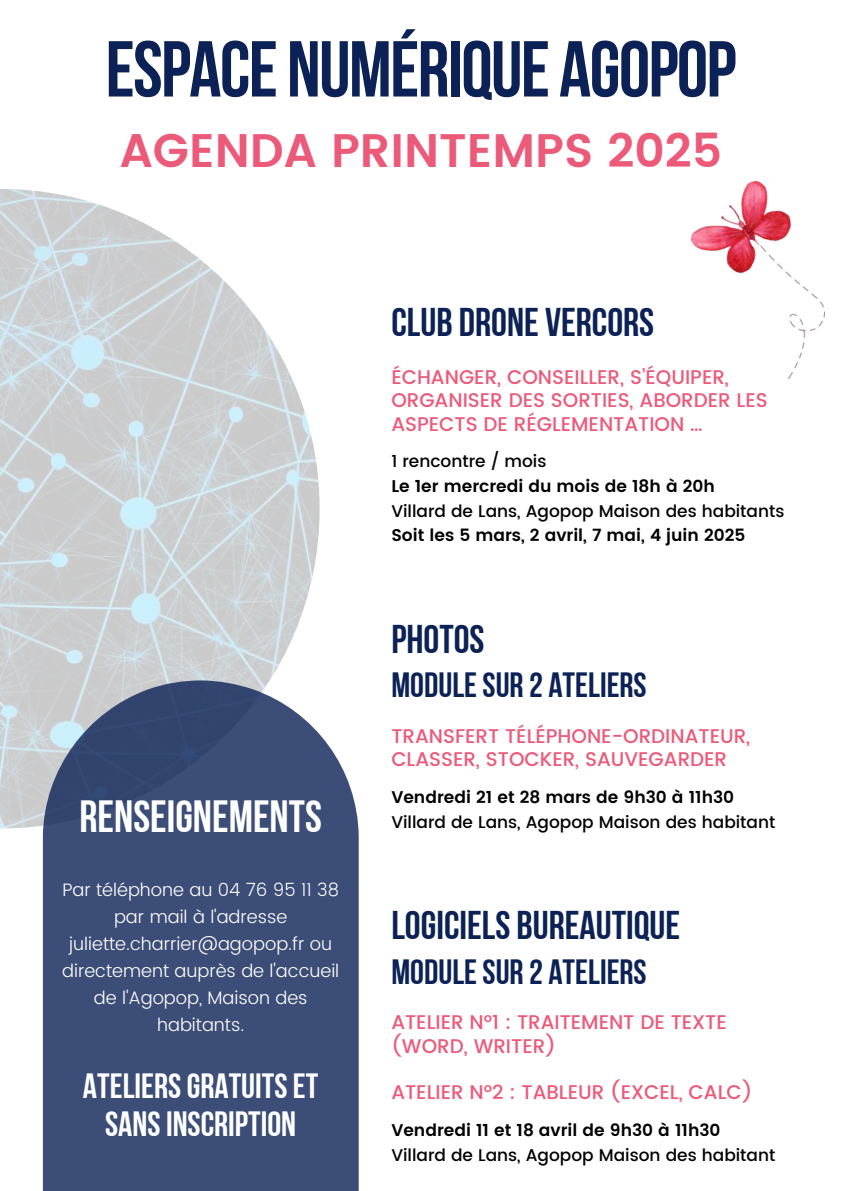
<style>
.page{position:relative;width:842px;height:1191px;background:#fff}
.page>*{position:absolute;margin:0;border:0;box-sizing:border-box;transform-origin:0 0}
.t1{font:79px "Bebas Neue Cyrillic";letter-spacing:-.02em;color:#0c2256}
.t2{font:600 47px "Poppins";color:#ec5a7a}
.t3{font:45px "Bebas Neue Cyrillic";color:#fff}
.t4{font:40px "Bebas Neue Cyrillic";color:#0c2256}
.t5{font:35px "Bebas Neue Cyrillic";color:#0c2256}
.t6{font:35px/38.2px "Bebas Neue Cyrillic";color:#fff;text-align:center}
.t7{font:500 19.8px/23.2px "Poppins";color:#ec5a7a}
.t8{font:300 18px/27px "Poppins";color:#fff;text-align:center}
.t9{font:500 17px "Poppins";color:#000}
.t10{font:600 17px "Poppins";color:#000}
</style>
<div class="page">
<img style="left:0;top:189px;width:320px;height:639px">
<svg style="left:43px;top:680px;width:316px;height:510px;background:#46577d"></svg>
<img style="left:691px;top:181px;width:133px;height:197px">
<h1 class="t1" style="left:106px;top:37px;width:632px">ESPACE NUMÉRIQUE AGOPOP</h1>
<h2 class="t2" style="left:120px;top:123px;width:604px">AGENDA PRINTEMPS 2025</h2>
<h3 class="t4" style="left:391px;top:306px;width:264px">CLUB DRONE VERCORS</h3>
<p class="t7" style="left:391px;top:366px;width:378px">ÉCHANGER, CONSEILLER, S’ÉQUIPER,<br>ORGANISER DES SORTIES, ABORDER LES<br>ASPECTS DE RÉGLEMENTATION …</p>
<p class="t9" style="left:391px;top:451px;width:157px">1 rencontre / mois</p>
<p class="t10" style="left:391px;top:476px;width:325px">Le 1er mercredi du mois de 18h à 20h</p>
<p class="t9" style="left:391px;top:501px;width:395px">Villard de Lans, Agopop Maison des habitants</p>
<p class="t10" style="left:391px;top:525px;width:356px">Soit les 5 mars, 2 avril, 7 mai, 4 juin 2025</p>
<h3 class="t4" style="left:391px;top:622px;width:95px">PHOTOS</h3>
<h3 class="t3" style="left:80px;top:798px;width:244px">RENSEIGNEMENTS</h3>
<p class="t8" style="left:62px;top:876px;width:279px">Par téléphone au 04 76 95 11 38 par mail à l'adresse juliette.charrier@agopop.fr ou directement auprès de l'accueil de l'Agopop, Maison des habitants.</p>
<h3 class="t6" style="left:83px;top:1069px;width:237px">ATELIERSGRATUITSET<br>SANSINSCRIPTION</h3>
<h3 class="t5" style="left:391px;top:670px;width:257px">MODULESUR 2 ATELIERS</h3>
<p class="t7" style="left:391px;top:724px;width:360px">TRANSFERT TÉLÉPHONE-ORDINATEUR,<br>CLASSER, STOCKER, SAUVEGARDER</p>
<p class="t10" style="left:391px;top:787px;width:344px">Vendredi 21 et 28 mars de 9h30 à 11h30</p>
<p class="t9" style="left:391px;top:812px;width:386px">Villard de Lans, Agopop Maison des habitant</p>
<h3 class="t4" style="left:391px;top:909px;width:290px">LOGICIELS BUREAUTIQUE</h3>
<h3 class="t5" style="left:391px;top:957px;width:257px">MODULESUR 2 ATELIERS</h3>
<p class="t7" style="left:391px;top:1010px;width:337px">ATELIER N°1 : TRAITEMENT DE TEXTE (WORD, WRITER)</p>
<p class="t7" style="left:391px;top:1080px;width:363px">ATELIER N°2 : TABLEUR (EXCEL, CALC)</p>
<p class="t10" style="left:391px;top:1120px;width:331px">Vendredi 11 et 18 avril de 9h30 à 11h30</p>
<p class="t9" style="left:391px;top:1145px;width:386px">Villard de Lans, Agopop Maison des habitant</p>
</div>
